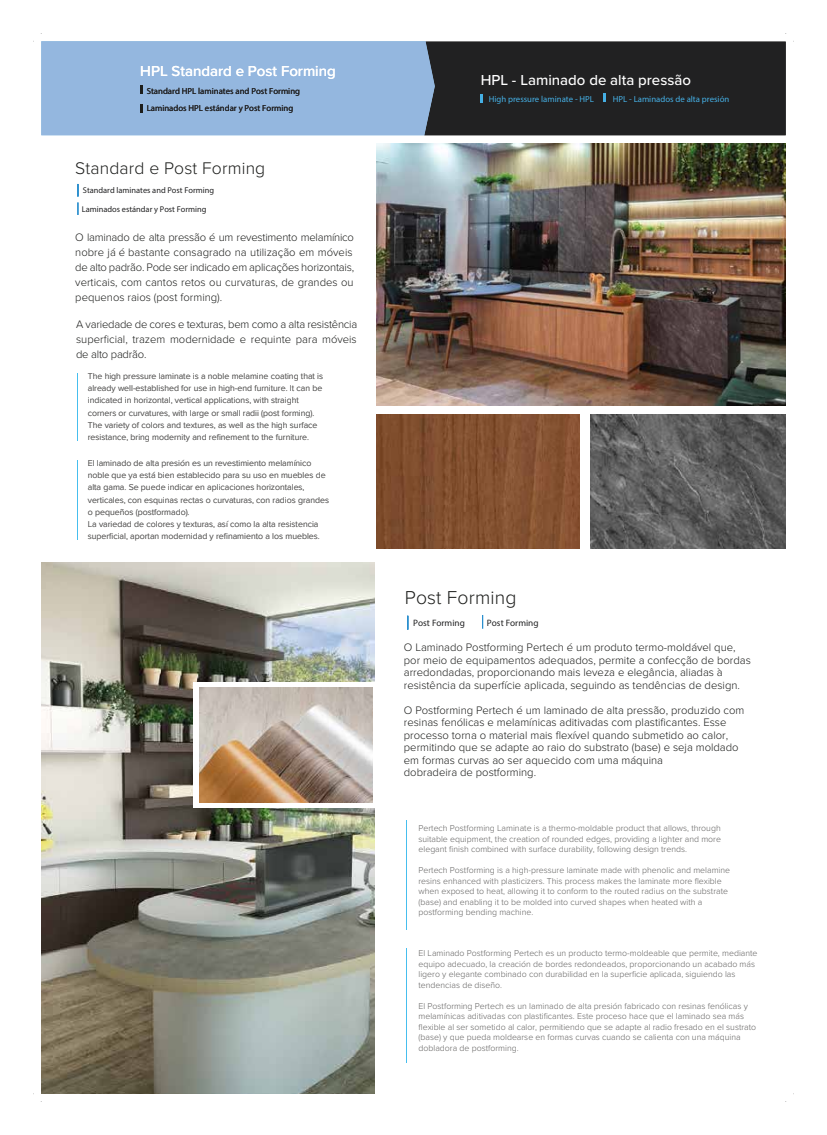
<style>
.page{position:relative;width:827px;height:1135px;background:#fff}
.page>*{position:absolute;margin:0;border:0;box-sizing:border-box;transform-origin:0 0}
.t1{font:300 19.38px "Proxima Nova";letter-spacing:.01em;color:#1d1e1c}
.t2{font:300 17.5px "Proxima Nova";letter-spacing:.01em;color:#1d1e1c}
.t3{font:500 15px "Proxima Nova";color:#fff}
.t4{font:300 11.25px/12.5px "Proxima Nova";color:#1d1e1c}
.t5{font:9.25px "Myriad Pro";color:#212122}
.t6{font:300 8.75px/10.5px "Proxima Nova";color:#626160}
.t7{font:8.75px/17.5px "Myriad Pro";color:#212122}
.t8{font:8.75px "Myriad Pro";color:#45afe4}
.t9{font:8.38px "Myriad Pro";color:#212122}
</style>
<div class="page">
<img style="left:33px;top:33px;width:761px;height:1069px">
<h3 class="t3" style="left:140px;top:59px;width:197px">HPL Standard e Post Forming</h3>
<p class="t7" style="left:147px;top:82px;width:155px">Standard HPL laminates and Post Forming<br>Laminados HPL estándar y Post Forming</p>
<h2 class="t2" style="left:75px;top:155px;width:191px">Standard e Post Forming</h2>
<p class="t9" style="left:83px;top:185px;width:133px">Standard laminates and Post Forming</p>
<p class="t9" style="left:82px;top:204px;width:126px">Laminados estándar y Post Forming</p>
<p class="t4" style="left:75px;top:229px;width:280px;line-height:15px">O laminado de alta pressão é um revestimento melamínico nobre já é bastante consagrado na utilização em móveis de alto padrão. Pode ser indicado em aplicações horizontais, verticais, com cantos retos ou curvaturas, de grandes ou pequenos raios (post forming).</p>
<p class="t4" style="left:76px;top:316px;width:283px;line-height:15px;text-align:justify">A variedade de cores e texturas, bem como a alta resistência superficial, trazem modernidade e requinte para móveis de alto padrão.</p>
<p class="t6" style="left:88px;top:369px;width:237px;line-height:12.2px">The high pressure laminate is a noble melamine coating that is already well-established for use in high-end furniture. It can be indicated in horizontal, vertical applications, with straight corners or curvatures, with large or small radii (post forming).<br>The variety of colors and textures, as well as the high surface resistance, bring modernity and refinement to the furniture.</p>
<p class="t6" style="left:88px;top:456px;width:243px;line-height:12.2px">El laminado de alta presión es un revestimiento melamínico noble que ya está bien establecido para su uso en muebles de alta gama. Se puede indicar en aplicaciones horizontales, verticales, con esquinas rectas o curvaturas, con radios grandes o pequeños (postformado).<br>La variedad de colores y texturas, así como la alta resistencia superficial, aportan modernidad y refinamiento a los muebles.</p>
<h3 class="t3" style="left:480px;top:69px;width:212px">HPL - Laminado de alta pressão</h3>
<p class="t8" style="left:489px;top:94px;width:107px">High pressure laminate - HPL</p>
<p class="t8" style="left:612px;top:94px;width:118px">HPL - Laminados de alta presión</p>
<h1 class="t1" style="left:405px;top:583px;width:113px">Post Forming</h1>
<p class="t5" style="left:413px;top:617px;width:53px">Post Forming</p>
<p class="t5" style="left:487px;top:617px;width:53px">Post Forming</p>
<p class="t4" style="left:404px;top:641px;width:348px">O Laminado Postforming Pertech é um produto termo-moldável que, por meio de equipamentos adequados, permite a confecção de bordas arredondadas, proporcionando mais leveza e elegância, aliadas à resistência da superfície aplicada, seguindo as tendências de design.</p>
<p class="t4" style="left:404px;top:703px;width:342px">O Postforming Pertech é um laminado de alta pressão, produzido com resinas fenólicas e melamínicas aditivadas com plastificantes. Esse processo torna o material mais flexível quando submetido ao calor, permitindo que se adapte ao raio do substrato (base) e seja moldado em formas curvas ao ser aquecido com uma máquina<br>dobradeira de postforming.</p>
<p class="t6" style="left:418px;top:822px;width:304px;text-align:justify">Pertech Postforming Laminate is a thermo-moldable product that allows, through suitable equipment, the creation of rounded edges, providing a lighter and more elegant finish combined with surface durability, following design trends.</p>
<p class="t6" style="left:418px;top:864px;width:313px">Pertech Postforming is a high-pressure laminate made with phenolic and melamine resins enhanced with plasticizers. This process makes the laminate more flexible when exposed to heat, allowing it to conform to the routed radius on the substrate (base) and enabling it to be molded into curved shapes when heated with a postforming bending machine.</p>
<p class="t6" style="left:418px;top:947px;width:340px">El Laminado Postforming Pertech es un producto termo-moldeable que permite, mediante equipo adecuado, la creación de bordes redondeados, proporcionando un acabado más ligero y elegante combinado con durabilidad en la superficie aplicada, siguiendo las tendencias de diseño.</p>
<p class="t6" style="left:418px;top:1000px;width:339px">El Postforming Pertech es un laminado de alta presión fabricado con resinas fenólicas y melamínicas aditivadas con plastificantes. Este proceso hace que el laminado sea más flexible al ser sometido al calor, permitiendo que se adapte al radio fresado en el sustrato (base) y que pueda moldearse en formas curvas cuando se calienta con una máquina dobladora de postforming.</p>
</div>
